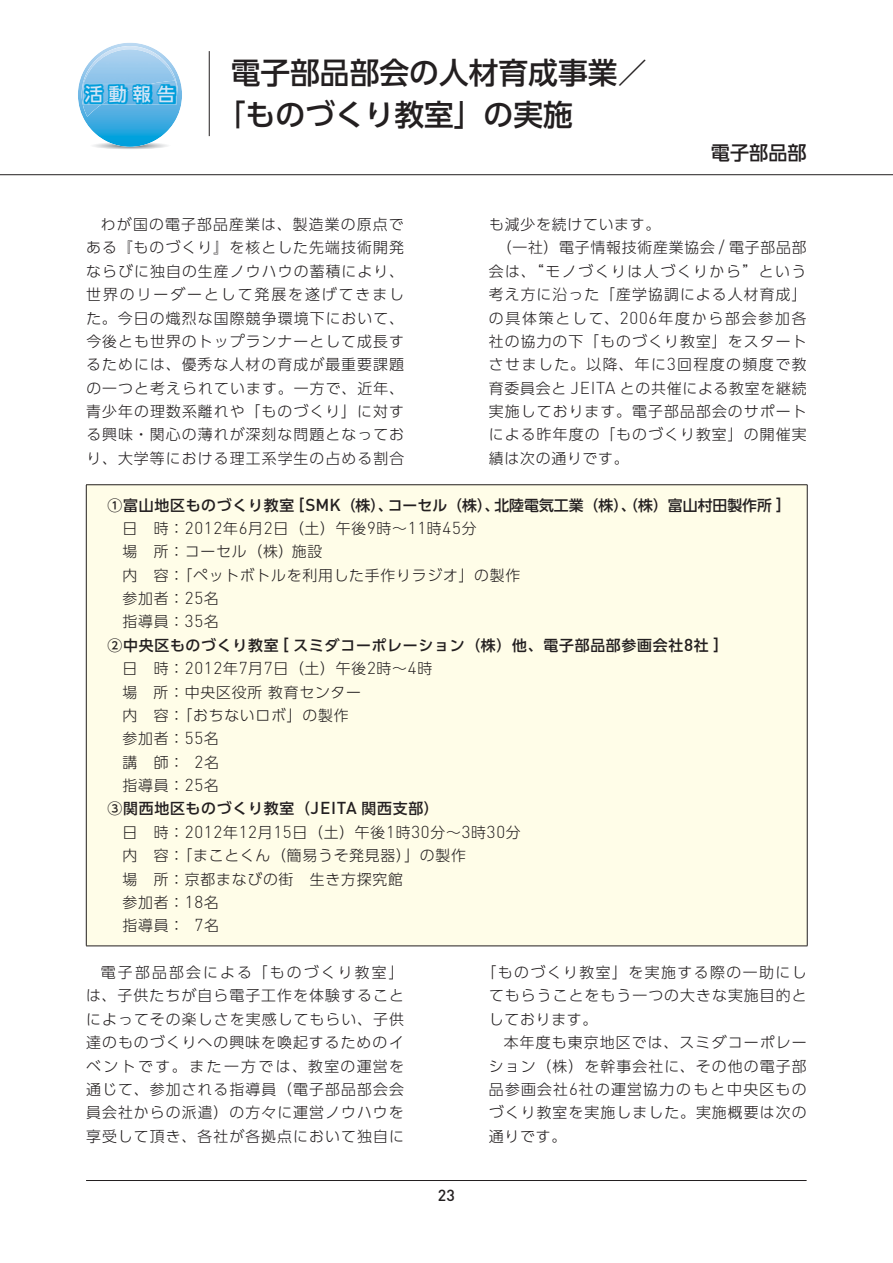
<style>
.page{position:relative;width:893px;height:1263px;background:#fff}
.page>*{position:absolute;margin:0;border:0;box-sizing:border-box;transform-origin:0 0}
.t1{font:29.7px/42.5px "UD Shin Go Pro Medium 90 msp RKSJ H";color:#231f20}
.t2{font:19.2px "UD Shin Go Pro Medium 90 msp RKSJ H";color:#231f20}
.t3{font:18px "UD Shin Go Pro Medium 90 msp RKSJ H";color:#d1e4f6}
.t4{font:500 15.9px "DIN";color:#231f20}
.t5{font:14.85px/23.4px "UD Shin Go Pro Light 90 msp RKSJ H";letter-spacing:.075em;color:#231f20;text-align:justify}
.t6{font:14.85px/23.4px "UD Shin Go Pro Light 90 msp RKSJ H";letter-spacing:.05em;color:#231f20}
.t7{font:14.85px "UD Shin Go Pro Medium 90 msp RKSJ H";letter-spacing:.05em;color:#231f20}
.t8{font:14.85px "UD Shin Go Pro Medium 90 msp RKSJ H";color:#231f20}
.t9{font:14.85px "UD Shin Go Pro Light 90 msp RKSJ H";letter-spacing:.12em;color:#231f20}
.t10{font:14.85px "UD Shin Go Pro Light 90 msp RKSJ H";letter-spacing:.105em;color:#231f20}
.t11{font:14.85px "UD Shin Go Pro Light 90 msp RKSJ H";letter-spacing:.1em;color:#231f20}
.s1{font-family:"DIN";font-weight:300;font-size:17.1px}
.s2{font-family:"DIN";font-weight:500;font-size:17.1px}
</style>
<div class="page">
<hr style="left:0;top:174px;width:893px;height:1px;background:#231f20">
<hr style="left:209px;top:51px;width:1px;height:85px;background:#231f20">
<svg style="left:78px;top:43px;width:104px;height:106px"></svg>
<img style="left:84px;top:84px;width:66px;height:20px">
<div style="left:86px;top:485px;width:721px;height:461px;background:#fffde8"></div>
<hr style="left:86px;top:485px;width:721px;height:1px;background:#231f20">
<hr style="left:86px;top:485px;width:1px;height:461px;background:#231f20">
<hr style="left:807px;top:485px;width:1px;height:461px;background:#231f20">
<hr style="left:86px;top:946px;width:721px;height:1px;background:#231f20">
<hr style="left:86px;top:1180px;width:720px;height:1px;background:#231f20">
<p class="t3" style="left:85px;top:88px;width:92px">活動報告</p>
<h1 class="t1" style="left:216px;top:55px;width:433px;text-indent:15px">電子部品部会の人材育成事業／「ものづくり教室」の実施</h1>
<p class="t2" style="left:711px;top:145px;width:97px">電子部品部</p>
<p class="t5" style="left:86px;top:215px;width:320px;text-indent:15px">わが国の電子部品産業は、製造業の原点である『ものづくり』を核とした先端技術開発ならびに独自の生産ノウハウの蓄積により、世界のリーダーとして発展を遂げてきました。今日の熾烈な国際競争環境下において、今後とも世界のトップランナーとして成長するためには、優秀な人材の育成が最重要課題の一つと考えられています。一方で、近年、青少年の理数系離れや「ものづくり」に対する興味・関心の薄れが深刻な問題となっており、大学等における理工系学生の占める割合</p>
<p class="t6" style="left:489px;top:215px;width:173px">も減少を続けています。</p>
<p class="t6" style="left:497px;top:238px;width:311px">（一社）電子情報技術産業協会 <span class="s1">/</span> 電子部品部</p>
<p class="t10" style="left:489px;top:266px;width:319px">会は、“モノづくりは人づくりから”という</p>
<p class="t5" style="left:489px;top:285px;width:319px">考え方に沿った「産学協調による人材育成」</p>
<p class="t9" style="left:489px;top:312px;width:319px">の具体策として、<span class="s1">2006</span>年度から部会参加各</p>
<p class="t5" style="left:489px;top:332px;width:319px">社の協力の下「ものづくり教室」をスタート</p>
<p class="t11" style="left:489px;top:359px;width:319px">させました。以降、年に<span class="s1">3</span>回程度の頻度で教</p>
<p class="t6" style="left:489px;top:378px;width:319px">育委員会と <span class="s1">JEITA</span> との共催による教室を継続</p>
<p class="t5" style="left:489px;top:402px;width:319px">実施しております。電子部品部会のサポート</p>
<p class="t5" style="left:489px;top:425px;width:319px">による昨年度の「ものづくり教室」の開催実</p>
<p class="t6" style="left:489px;top:449px;width:141px">績は次の通りです。</p>
<p class="t8" style="left:108px;top:499px;width:676px">①富山地区ものづくり教室 <span class="s2">[SMK</span>（株）、コーセル（株）、北陸電気工業（株）、（株）富山村田製作所 <span class="s2">]</span></p>
<p class="t6" style="left:122px;top:519px;width:399px">日　時：<span class="s1">2012</span>年<span class="s1">6</span>月<span class="s1">2</span>日（土）午後<span class="s1">9</span>時～<span class="s1">11</span>時<span class="s1">45</span>分<br>場　所：コーセル（株）施設<br>内　容：「ペットボトルを利用した手作りラジオ」の製作参加者：<span class="s1">25</span>名<br>指導員：<span class="s1">35</span>名</p>
<p class="t7" style="left:108px;top:640px;width:613px">②中央区ものづくり教室 <span class="s2">[</span> スミダコーポレーション（株）他、電子部品部参画会社<span class="s2">8</span>社 <span class="s2">]</span></p>
<p class="t6" style="left:122px;top:659px;width:311px">日　時：<span class="s1">2012</span>年<span class="s1">7</span>月<span class="s1">7</span>日（土）午後<span class="s1">2</span>時～<span class="s1">4</span>時場　所：中央区役所教育センター<br>内　容：「おちないロボ」の製作<br>参加者：<span class="s1">55</span>名<br>講　師： <span class="s1">2</span>名<br>指導員：<span class="s1">25</span>名</p>
<p class="t7" style="left:108px;top:803px;width:333px">③関西地区ものづくり教室（<span class="s2">JEITA</span> 関西支部）</p>
<p class="t6" style="left:122px;top:823px;width:400px">日　時：<span class="s1">2012</span>年<span class="s1">12</span>月<span class="s1">15</span>日（土）午後<span class="s1">1</span>時<span class="s1">30</span>分～<span class="s1">3</span>時<span class="s1">30</span>分内　容：「まことくん（簡易うそ発見器）」の製作<br>場　所：京都まなびの街　生き方探究館<br>参加者：<span class="s1">18</span>名<br>指導員： <span class="s1">7</span>名</p>
<p class="t5" style="left:86px;top:963px;width:319px;text-indent:15px">電子部品部会による「ものづくり教室」は、子供たちが自ら電子工作を体験することによってその楽しさを実感してもらい、子供達のものづくりへの興味を喚起するためのイベントです。また一方では、教室の運営を通じて、参加される指導員（電子部品部会会員会社からの派遣）の方々に運営ノウハウを享受して頂き、各社が各拠点において独自に</p>
<p class="t5" style="left:489px;top:963px;width:319px;text-indent:-7px">「ものづくり教室」を実施する際の一助にしてもらうことをもう一つの大きな実施目的としております。</p>
<p class="t5" style="left:489px;top:1033px;width:319px;text-indent:15px">本年度も東京地区では、スミダコーポレーション（株）を幹事会社に、その他の電子部品参画会社<span class="s1">6</span>社の運営協力のもと中央区ものづくり教室を実施しました。実施概要は次の通りです。</p>
<p class="t4" style="left:438px;top:1190px;width:18px">23</p>
</div>
